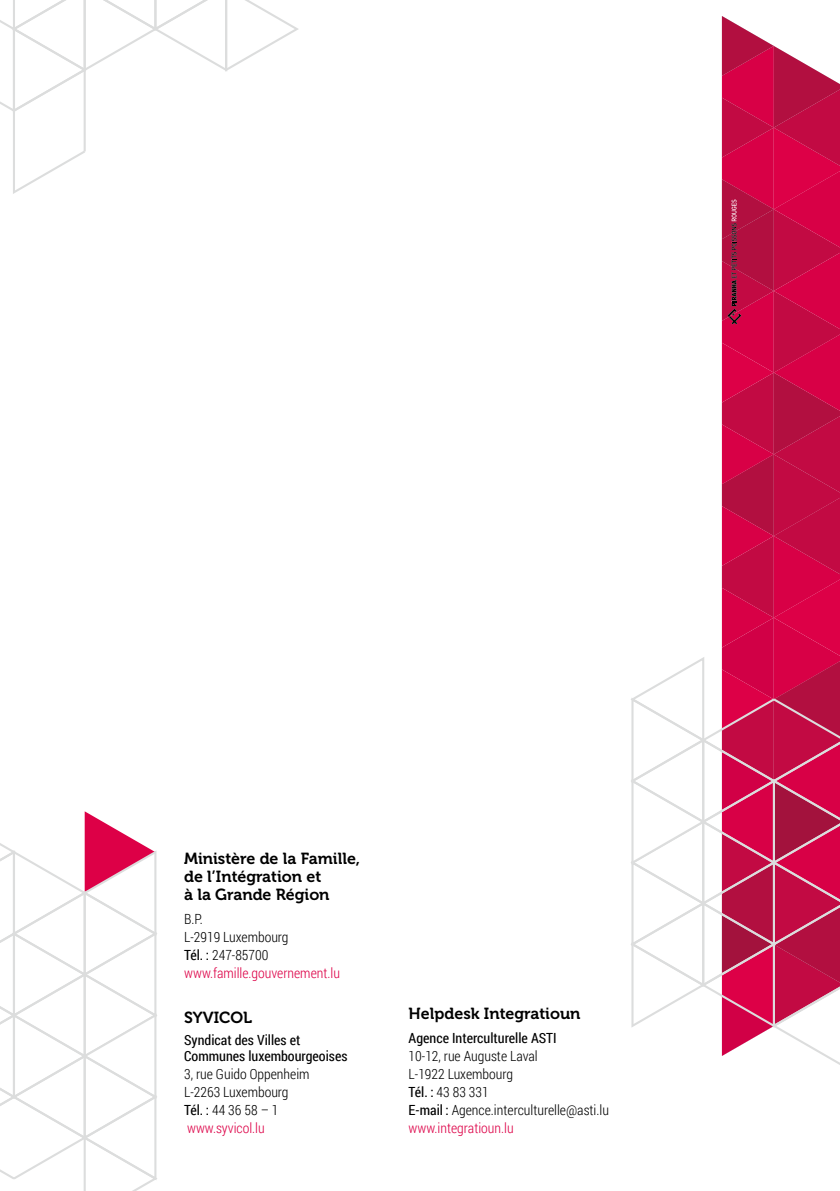
<style>
.page{position:relative;width:840px;height:1191px;background:#fff}
.page>*{position:absolute;margin:0;border:0;box-sizing:border-box;transform-origin:0 0}
.t1{font:16px/18px "Museo 700";color:#000}
.t2{font:300 14px/18px "Roboto Condensed";color:#000}
.t3{font:14px/16px "Roboto Condensed";color:#000}
.s1{font-weight:400}
.s2{color:#dd0047}
</style>
<div class="page">
<svg style="left:0;top:811px;width:157px;height:380px"></svg>
<svg style="left:0;top:0;width:299px;height:194px"></svg>
<svg style="left:631px;top:16px;width:208px;height:1048px"></svg>
<p class="t1" style="left:184px;top:849px;width:177px">Ministère de la Famille, de l’Intégration et<br>à la Grande Région</p>
<p class="t2" style="left:184px;top:909px;width:157px">B.P.<br>L-2919 Luxembourg<br><span class="s1">Tél. :</span> 247-85700 <span class="s2">www.famille.gouvernement.lu</span></p>
<p class="t1" style="left:184px;top:1008px;width:69px">SYVICOL</p>
<p class="t3" style="left:184px;top:1031px;width:165px">Syndicat des Villes et<br>Communes luxembourgeoises</p>
<p class="t2" style="left:184px;top:1064px;width:127px">3, rue Guido Oppenheim<br>L-2263 Luxembourg<br><span class="s1">Tél. :</span> 44 36 58 – 1 <span class="s2">www.syvicol.lu</span></p>
<p class="t1" style="left:408px;top:1004px;width:173px">Helpdesk Integratioun</p>
<p class="t3" style="left:408px;top:1029px;width:149px">Agence Interculturelle ASTI</p>
<p class="t2" style="left:408px;top:1046px;width:202px">10-12, rue Auguste Laval<br>L-1922 Luxembourg<br><span class="s1">Tél. :</span> 43 83 331<br><span class="s1">E-mail :</span> Agence.interculturelle@asti.lu <span class="s2">www.integratioun.lu</span></p>
</div>
